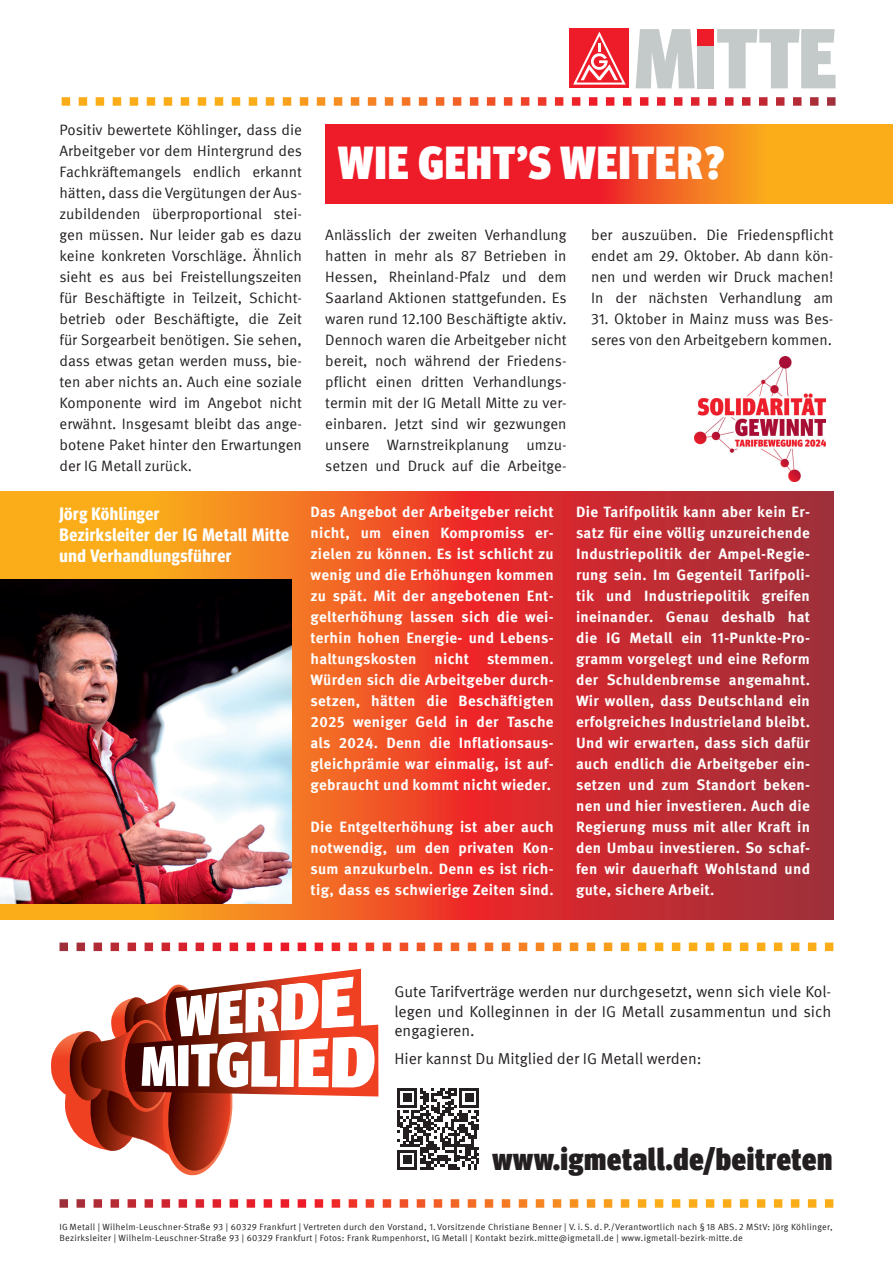
<style>
.page{position:relative;width:893px;height:1263px;background:#fff}
.page>*{position:absolute;margin:0;border:0;box-sizing:border-box;transform-origin:0 0}
.t1{font:900 condensed 46.5px "Meta Headline Pro";letter-spacing:.02em;color:#fff}
.t2{font:900 condensed 31.2px "Meta Head IGM";letter-spacing:.02em;color:#231f20}
.t3{font:700 condensed 18px/21px "Meta Headline Pro";letter-spacing:.03em;color:#fff}
.t4{font:15.75px/19.5px "Meta IGM";color:#231f20;text-align:justify}
.t5{font:15px/21px "Meta IGM";color:#231f20;text-align:justify}
.t6{font:700 15px/21px "Meta IGM";letter-spacing:.02em;color:#fff;text-align:justify}
.t7{font:9px/10.8px "Meta IGM";letter-spacing:.03em;color:#231f20}
</style>
<div class="page">
<svg style="left:397px;top:1088px;width:82px;height:82px"></svg>
<svg style="left:60px;top:1199px;width:773px;height:9px"></svg>
<svg style="left:60px;top:942px;width:773px;height:9px"></svg>
<img style="left:111px;top:1002px;width:12px;height:28px">
<img style="left:123px;top:1000px;width:2px;height:20px">
<img style="left:65px;top:1100px;width:24px;height:44px">
<img style="left:89px;top:1100px;width:17px;height:50px">
<img style="left:106px;top:1100px;width:56px;height:51px">
<img style="left:162px;top:1096px;width:71px;height:80px">
<img style="left:167px;top:1096px;width:65px;height:76px">
<img style="left:51px;top:1035px;width:18px;height:65px">
<img style="left:69px;top:1032px;width:12px;height:68px">
<img style="left:81px;top:1030px;width:40px;height:70px">
<img style="left:121px;top:1020px;width:49px;height:92px">
<img style="left:125px;top:1096px;width:44px;height:12px">
<img style="left:125px;top:969px;width:253px;height:127px">
<svg style="left:142px;top:976px;width:233px;height:111px"></svg>
<svg style="left:62px;top:97px;width:774px;height:9px"></svg>
<div style="left:697px;top:46px;width:17px;height:42px;background:#c4cac9"></div>
<div style="left:570px;top:29px;width:59px;height:59px;background:#ee1c28"></div>
<svg style="left:573px;top:31px;width:53px;height:54px"></svg>
<svg style="left:636px;top:29px;width:59px;height:59px"></svg>
<svg style="left:717px;top:29px;width:119px;height:59px"></svg>
<div style="left:697px;top:29px;width:17px;height:17px;background:#ee1c28"></div>
<img style="left:694px;top:356px;width:131px;height:125px">
<svg style="left:0;top:492px;width:833px;height:427px;background:#d5442c"></svg>
<img style="left:0;top:580px;width:291px;height:323px">
<svg style="left:325px;top:124px;width:568px;height:79px;background:#f25323"></svg>
<p class="t5" style="left:60px;top:118px;width:244px">Positiv bewertete Köhlinger, dass die Arbeitgeber vor dem Hintergrund des Fachkräftemangels endlich erkannt hätten, dass die Vergütungen der Aus&shy;zubildenden überproportional stei&shy;gen müssen. Nur leider gab es dazu keine konkreten Vorschläge. Ähnlich sieht es aus bei Freistellungszeiten für Beschäftigte in Teilzeit, Schicht&shy;betrieb oder Beschäftigte, die Zeit für Sorgearbeit benötigen. Sie sehen, dass etwas getan werden muss, bie&shy;ten aber nichts an. Auch eine soziale Komponente wird im Angebot nicht erwähnt. Insgesamt bleibt das ange&shy;botene Paket hinter den Erwartungen der IG Metall zurück.</p>
<h1 class="t1" style="left:338px;top:126px;width:388px">WIE GEHT’S WEITER?</h1>
<p class="t5" style="left:325px;top:223px;width:243px">Anlässlich der zweiten Verhandlung hatten in mehr als 87 Betrieben in Hessen, Rheinland-Pfalz und dem Saarland Aktionen stattgefunden. Es waren rund 12.100 Beschäftigte aktiv.<br>Dennoch waren die Arbeitgeber nicht bereit, noch während der Friedens&shy;pflicht einen dritten Verhandlungs&shy;termin mit der IG Metall Mitte zu ver&shy;einbaren. Jetzt sind wir gezwungen unsere Warnstreikplanung umzu&shy;setzen und Druck auf die Arbeitge-</p>
<p class="t5" style="left:591px;top:223px;width:244px">ber auszuüben. Die Friedenspflicht endet am 29. Oktober. Ab dann kön&shy;nen und werden wir Druck machen!<br>In der nächsten Verhandlung am</p>
<p class="t5" style="left:591px;top:307px;width:244px">31. Oktober in Mainz muss was Bes&shy;seres von den Arbeitgebern kommen.</p>
<p class="t3" style="left:60px;top:502px;width:231px">Jörg Köhlinger<br>Bezirksleiter der IG Metall Mitte und Verhandlungsführer</p>
<p class="t6" style="left:311px;top:500px;width:245px">Das Angebot der Arbeitgeber reicht nicht, um einen Kompromiss er&shy;zielen zu können. Es ist schlicht zu wenig und die Erhöhungen kommen zu spät. Mit der angebotenen Ent&shy;gelterhöhung lassen sich die wei&shy;terhin hohen Energie- und Lebens&shy;haltungskosten nicht stemmen.<br>Würden sich die Arbeitgeber durch&shy;setzen, hätten die Beschäftigten 2025 weniger Geld in der Tasche als 2024. Denn die Inflationsaus&shy;gleichprämie war einmalig, ist auf&shy;gebraucht und kommt nicht wieder.</p>
<p class="t6" style="left:311px;top:815px;width:245px">Die Entgelterhöhung ist aber auch notwendig, um den privaten Kon&shy;sum anzukurbeln. Denn es ist rich&shy;tig, dass es schwierige Zeiten sind.</p>
<p class="t6" style="left:576px;top:500px;width:236px">Die Tarifpolitik kann aber kein Er&shy;satz für eine völlig unzureichende Industriepolitik der Ampel-Regie&shy;rung sein. Im Gegenteil Tarifpoli&shy;tik und Industriepolitik greifen ineinander. Genau deshalb hat die IG Metall ein 11-Punkte-Pro&shy;gramm vorgelegt und eine Reform der Schuldenbremse angemahnt.<br>Wir wollen, dass Deutschland ein erfolgreiches Industrieland bleibt.<br>Und wir erwarten, dass sich dafür auch endlich die Arbeitgeber ein&shy;setzen und zum Standort beken&shy;nen und hier investieren. Auch die Regierung muss mit aller Kraft in den Umbau investieren. So schaf&shy;fen wir dauerhaft Wohlstand und gute, sichere Arbeit.</p>
<p class="t4" style="left:394px;top:981px;width:438px">Gute Tarifverträge werden nur durchgesetzt, wenn sich viele Kol&shy;legen und Kolleginnen in der IG Metall zusammentun und sich engagieren.</p>
<p class="t4" style="left:394px;top:1048px;width:309px">Hier kannst Du Mitglied der IG Metall werden:</p>
<h2 class="t2" style="left:492px;top:1134px;width:342px">www.igmetall.de/beitreten</h2>
<p class="t7" style="left:60px;top:1221px;width:775px">IG Metall | Wilhelm-Leuschner-Straße 93 | 60329 Frankfurt | Vertreten durch den Vorstand, 1. Vorsitzende Christiane Benner | V. i. S. d. P./Verantwortlich nach § 18 ABS. 2 MStV: Jörg Köhlinger,<br>Bezirksleiter | Wilhelm-Leuschner-Straße 93 | 60329 Frankfurt | Fotos: Frank Rumpenhorst, IG Metall | Kontakt bezirk.mitte@igmetall.de | www.igmetall-bezirk-mitte.de</p>
</div>
